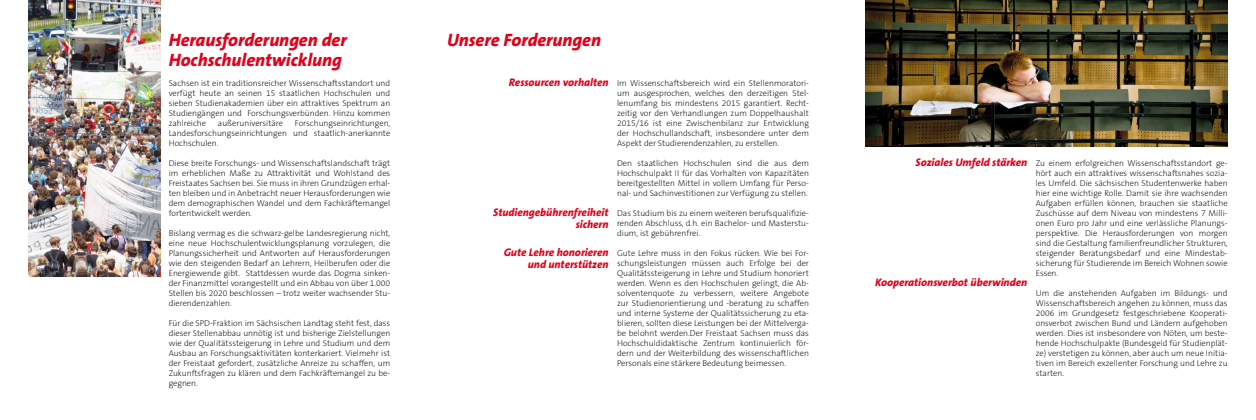
<style>
.page{position:relative;width:1256px;height:420px;background:#fff}
.page>*{position:absolute;margin:0;border:0;box-sizing:border-box;transform-origin:0 0}
.t1{font:italic 800 18px/20px "The Sans B8";color:#e2001a}
.t2{font:italic 800 11px/12px "The Sans B8";color:#e2001a;text-align:right}
.t3{font:200 8.5px/10px "The Sans B2";color:#000;text-align:justify}
</style>
<div class="page">
<img style="left:28px;top:0;width:132px;height:276px">
<img style="left:866px;top:0;width:361px;height:146px">
<h1 class="t1" style="left:169px;top:30px;width:179px">Herausforderungen der<br>Hochschulentwicklung</h1>
<p class="t3" style="left:169px;top:78px;width:223px">Sachsen ist ein traditionsreicher Wissenschaftsstandort und verfügt heute an seinen 15 staatlichen Hochschulen und sieben Studienakademien über ein attraktives Spektrum an Studiengängen und Forschungsverbünden. Hinzu kommen zahlreiche</p>
<p class="t3" style="left:218px;top:118px;width:67px">außeruniversitäre</p>
<p class="t3" style="left:169px;top:118px;width:223px;text-indent:126px">Forschungseinrichtungen, Landesforschungseinrichtungen und staatlich-anerkannte Hochschulen.</p>
<p class="t3" style="left:169px;top:158px;width:223px">Diese breite Forschungs- und Wissenschaftslandschaft trägt im erheblichen Maße zu Attraktivität und Wohlstand des Freistaates Sachsen bei. Sie muss in ihren Grundzügen erhal&shy;ten bleiben und in Anbetracht neuer Herausforderungen wie dem demographischen Wandel und dem Fachkräftemangel fortentwickelt werden.</p>
<p class="t3" style="left:169px;top:228px;width:223px">Bislang vermag es die schwarz-gelbe Landesregierung nicht, eine neue Hochschulentwicklungsplanung vorzulegen, die Planungssicherheit und Antworten auf Herausforderungen wie den steigenden Bedarf an Lehrern, Heilberufen oder die Energiewende gibt. Stattdessen wurde das Dogma sinken&shy;der Finanzmittel vorangestellt und ein Abbau von über 1.000<br>Stellen bis 2020 beschlossen – trotz weiter wachsender Stu&shy;dierendenzahlen.</p>
<p class="t3" style="left:169px;top:318px;width:223px">Für die SPD-Fraktion im Sächsischen Landtag steht fest, dass dieser Stellenabbau unnötig ist und bisherige Zielstellungen wie der Qualitätssteigerung in Lehre und Studium und dem Ausbau an Forschungsaktivitäten konterkariert. Vielmehr ist der Freistaat gefordert, zusätzliche Anreize zu schaffen, um Zukunftsfragen zu klären und dem Fachkräftemangel zu be&shy;gegnen.</p>
<h1 class="t1" style="left:447px;top:30px;width:156px">Unsere Forderungen</h1>
<p class="t2" style="left:509px;top:77px;width:101px">Ressourcen vorhalten</p>
<p class="t2" style="left:493px;top:207px;width:117px">Studiengebührenfreiheit sichern</p>
<p class="t2" style="left:504px;top:247px;width:106px">Gute Lehre honorieren und unterstützen</p>
<p class="t3" style="left:617px;top:78px;width:193px">Im Wissenschaftsbereich wird ein Stellenmoratori&shy;um ausgesprochen, welches den derzeitigen Stel&shy;lenumfang bis mindestens 2015 garantiert. Recht&shy;zeitig vor den Verhandlungen zum Doppelhaushalt 2015/16 ist eine Zwischenbilanz zur Entwicklung der Hochschullandschaft, insbesondere unter dem Aspekt der Studierendenzahlen, zu erstellen.</p>
<p class="t3" style="left:617px;top:158px;width:193px">Den staatlichen Hochschulen sind die aus dem Hochschulpakt II für das Vorhalten von Kapazitäten bereitgestellten Mittel in vollem Umfang für Perso&shy;nal- und Sachinvestitionen zur Verfügung zu stellen.</p>
<p class="t3" style="left:617px;top:208px;width:193px">Das Studium bis zu einem weiteren berufsqualifizie&shy;renden Abschluss, d.h. ein Bachelor- und Masterstu&shy;dium, ist gebührenfrei.</p>
<p class="t3" style="left:617px;top:248px;width:193px">Gute Lehre muss in den Fokus rücken. Wie bei For&shy;schungsleistungen müssen auch Erfolge bei der Qualitätssteigerung in Lehre und Studium honoriert werden. Wenn es den Hochschulen gelingt, die Ab&shy;solventenquote zu verbessern, weitere Angebote zur Studienorientierung und -beratung zu schaffen und interne Systeme der Qualitätssicherung zu eta&shy;blieren, sollten diese Leistungen bei der Mittelverga&shy;be belohnt werden.Der Freistaat Sachsen muss das Hochschuldidaktische Zentrum kontinuierlich för&shy;dern und der Weiterbildung des wissenschaftlichen Personals eine stärkere Bedeutung beimessen.</p>
<p class="t2" style="left:915px;top:157px;width:113px">Soziales Umfeld stärken</p>
<p class="t2" style="left:875px;top:277px;width:154px">Kooperationsverbot überwinden</p>
<p class="t3" style="left:1036px;top:158px;width:193px">Zu einem erfolgreichen Wissenschaftsstandort ge&shy;hört auch ein attraktives wissenschaftsnahes sozia&shy;les Umfeld. Die sächsischen Studentenwerke haben hier eine wichtige Rolle. Damit sie ihre wachsenden Aufgaben erfüllen können, brauchen sie staatliche Zuschüsse auf dem Niveau von mindestens 7 Milli&shy;onen Euro pro Jahr und eine verlässliche Planungs&shy;perspektive. Die Herausforderungen von morgen sind die Gestaltung familienfreundlicher Strukturen, steigender Beratungsbedarf und eine Mindestab&shy;sicherung für Studierende im Bereich Wohnen sowie Essen.</p>
<p class="t3" style="left:1036px;top:288px;width:193px">Um die anstehenden Aufgaben im Bildungs- und Wissenschaftsbereich angehen zu können, muss das 2006 im Grundgesetz festgeschriebene Kooperati&shy;onsverbot zwischen Bund und Ländern aufgehoben werden. Dies ist insbesondere von Nöten, um beste&shy;hende Hochschulpakte (Bundesgeld für Studienplät&shy;ze) verstetigen zu können, aber auch um neue Initia&shy;tiven im Bereich exzellenter Forschung und Lehre zu starten.</p>
</div>
